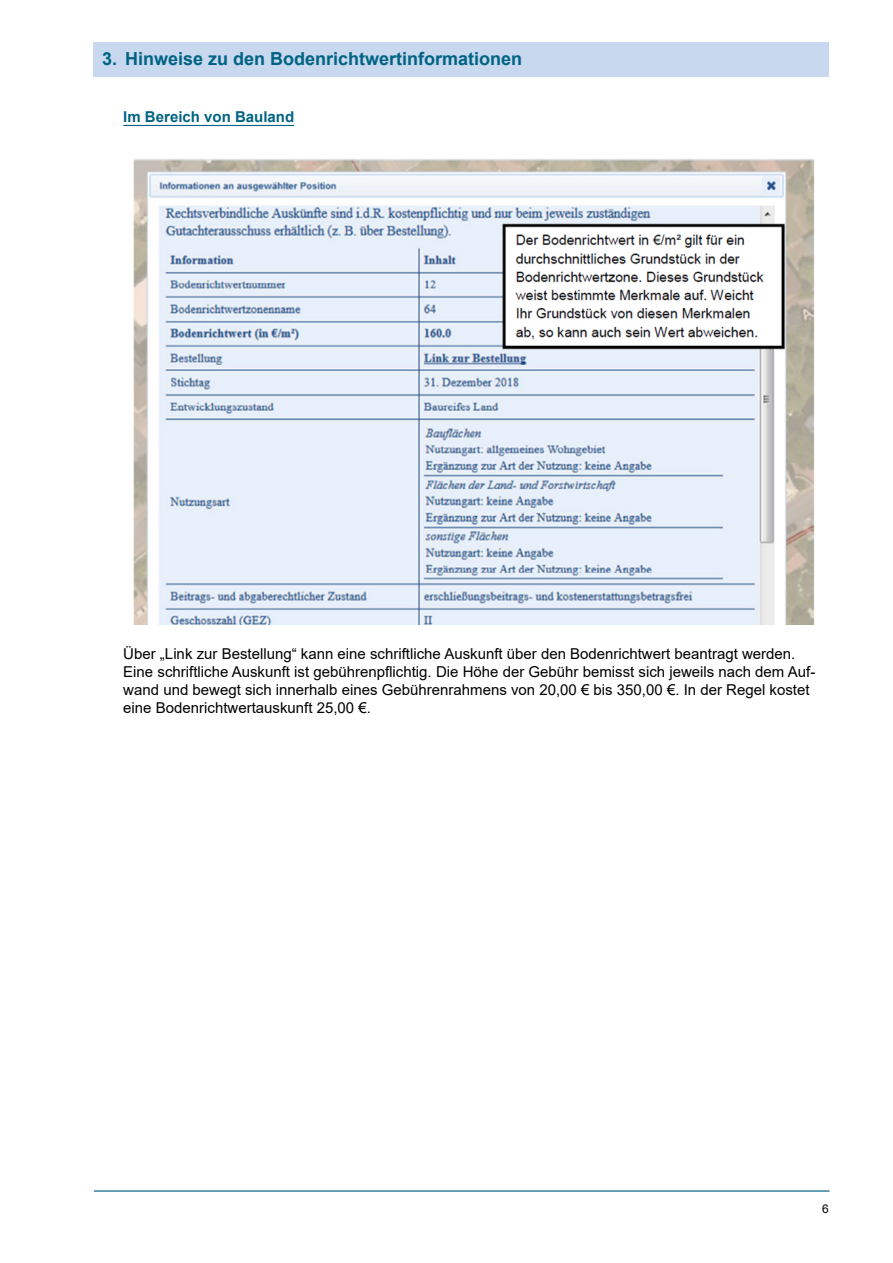
<style>
.page{position:relative;width:893px;height:1263px;background:#fff}
.page>*{position:absolute;margin:0;border:0;box-sizing:border-box;transform-origin:0 0}
.t1{font:700 18px "Arial";color:#006383}
.t2{font:15px/18px "Arial";color:#000}
.t3{font:700 15px "Arial";color:#006383}
.t4{font:12px "Arial";color:#000}
</style>
<div class="page">
<hr style="left:94px;top:1190px;width:735px;height:2px;background:#33829c">
<hr style="left:123px;top:125px;width:171px;height:1px;background:#006383">
<div style="left:94px;top:43px;width:735px;height:34px;background:#c7d8ef"></div>
<img style="left:133px;top:159px;width:682px;height:465px">
<p class="t1" style="left:102px;top:46px;width:422px">3. Hinweise zu den Bodenrichtwertinformationen</p>
<p class="t3" style="left:123px;top:107px;width:172px">Im Bereich von Bauland</p>
<p class="t2" style="left:123px;top:645px;width:674px">Über „Link zur Bestellung“ kann eine schriftliche Auskunft über den Bodenrichtwert beantragt werden.</p>
<p class="t2" style="left:123px;top:663px;width:694px">Eine schriftliche Auskunft ist gebührenpflichtig. Die Höhe der Gebühr bemisst sich jeweils nach dem Auf&shy;wand und bewegt sich innerhalb eines Gebührenrahmens von 20,00 € bis 350,00 €. In der Regel kostet eine Bodenrichtwertauskunft 25,00 €.</p>
<p class="t4" style="left:822px;top:1200px;width:8px">6</p>
</div>
